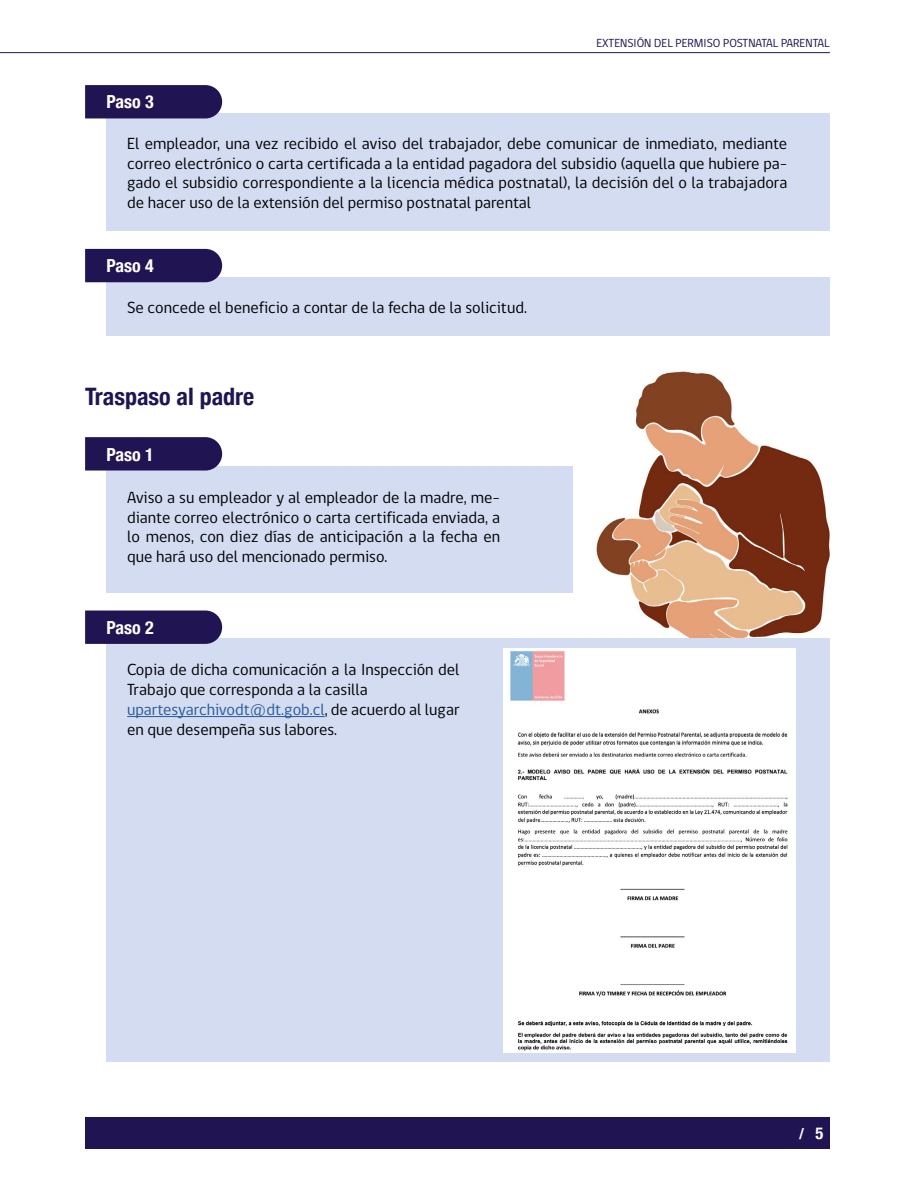
<style>
.page{position:relative;width:915px;height:1187px;background:#fff}
.page>*{position:absolute;margin:0;border:0;box-sizing:border-box;transform-origin:0 0}
.t1{font:700 condensed 24px "Helvetica Neue";color:#211452}
.t2{font:700 condensed 18px "Helvetica Neue";color:#fff}
.t3{font:16.5px/19.8px "gob CL";color:#000;text-align:justify}
.t4{font:700 condensed 15px "Helvetica Neue";color:#fff}
.t5{font:12px "gob CL";color:#211452}
.s1{color:#275b9b}
.s2{font-size:16.5px}
</style>
<div class="page">
<div style="left:85px;top:1116px;width:744px;height:32px;background:#211452"></div>
<hr style="left:0;top:52px;width:829px;height:1px;background:#211452">
<img style="left:531px;top:279px;width:299px;height:511px">
<div style="left:106px;top:638px;width:723px;height:423px;background:#d3dcf1"></div>
<svg style="left:85px;top:610px;width:137px;height:34px;background:#2a1d59"></svg>
<div style="left:106px;top:465px;width:467px;height:127px;background:#d3dcf1"></div>
<div style="left:85px;top:437px;width:137px;height:33px;background:#211452"></div>
<div style="left:106px;top:277px;width:723px;height:59px;background:#d3dcf1"></div>
<div style="left:85px;top:249px;width:137px;height:33px;background:#211452"></div>
<div style="left:106px;top:114px;width:723px;height:117px;background:#d3dcf1"></div>
<div style="left:85px;top:85px;width:137px;height:33px;background:#211452"></div>
<hr style="left:127px;top:716px;width:197px;height:1px;background:#275b9b">
<img style="left:503px;top:648px;width:292px;height:404px">
<p class="t5" style="left:596px;top:35px;width:235px">EXTENSIÓN DEL PERMISO POSTNATAL PARENTAL</p>
<p class="t2" style="left:106px;top:86px;width:49px">Paso 3</p>
<p class="t3" style="left:127px;top:134px;width:661px">El empleador, una vez recibido el aviso del trabajador, debe comunicar de inmediato, mediante correo electrónico o carta certificada a la entidad pagadora del subsidio (aquella que hubiere pa&shy;gado el subsidio correspondiente a la licencia médica postnatal), la decisión del o la trabajadora de hacer uso de la extensión del permiso postnatal parental</p>
<p class="t2" style="left:106px;top:251px;width:49px">Paso 4</p>
<p class="t3" style="left:127px;top:298px;width:401px">Se concede el beneficio a contar de la fecha de la solicitud.</p>
<h1 class="t1" style="left:85px;top:376px;width:171px">Traspaso al padre</h1>
<p class="t2" style="left:106px;top:439px;width:49px">Paso 1</p>
<p class="t3" style="left:127px;top:487px;width:374px">Aviso a su empleador y al empleador de la madre, me&shy;diante correo electrónico o carta certificada enviada, a lo menos, con diez días de anticipación a la fecha en que hará uso del mencionado permiso.</p>
<p class="t2" style="left:106px;top:612px;width:49px">Paso 2</p>
<p class="t3" style="left:127px;top:660px;width:334px;text-align:left">Copia de dicha comunicación a la Inspección del Trabajo que corresponda a la casilla <span class="s1">upartesyarchivodt@dt.gob.cl</span>, de acuerdo al lugar en que desempeña sus labores.</p>
<p class="t4" style="left:799px;top:1120px;width:26px">/ <span class="s2">5</span></p>
</div>
